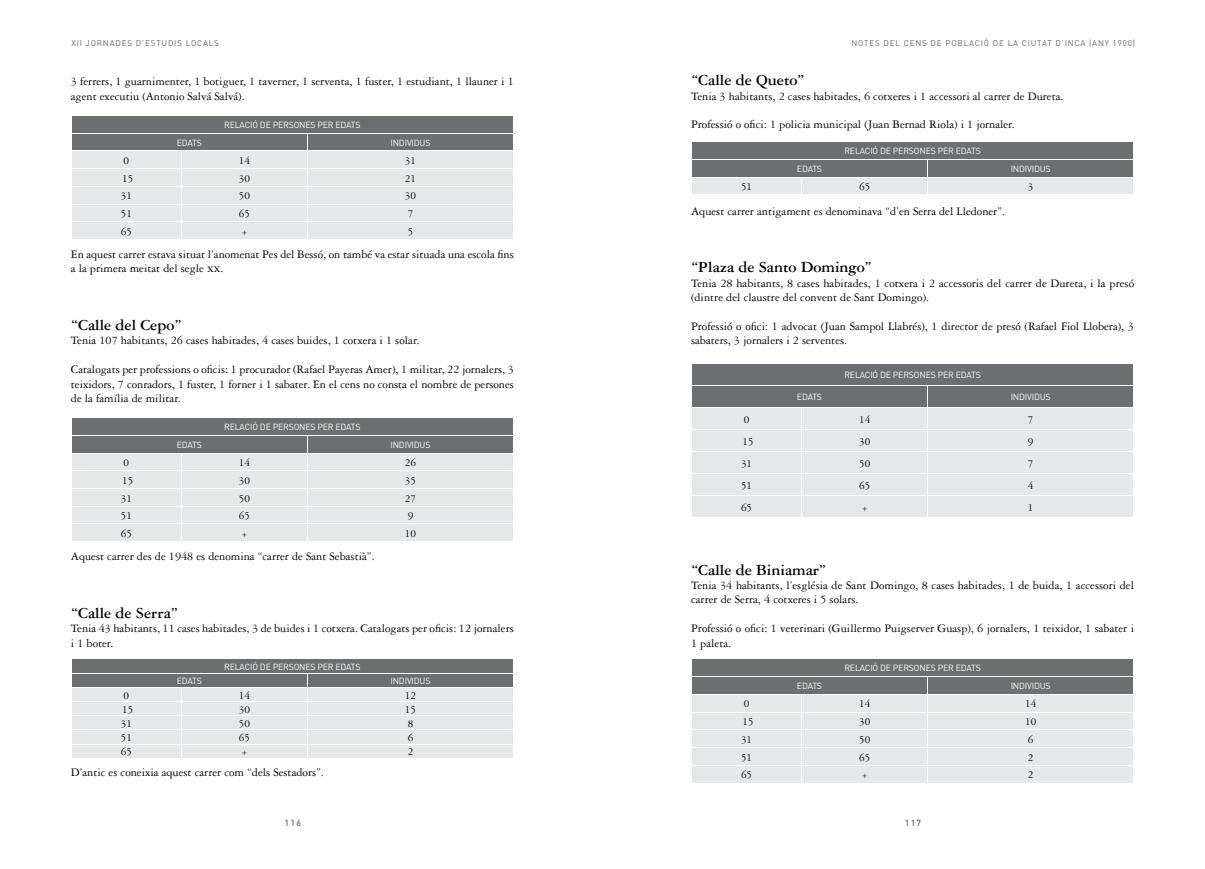
<style>
.page{position:relative;width:1205px;height:869px;background:#fff}
.page>*{position:absolute;margin:0;border:0;box-sizing:border-box;transform-origin:0 0}
.t1{font:700 16.25px "Garamond Three";color:#000}
.t2{font:12.25px/14.4px "Garamond Three";color:#000}
.t3{font:11.25px "Garamond Three";color:#000}
.t4{font:8.75px "DIN";letter-spacing:-.02em;color:#fff}
.t5{font:500 8.75px "DIN";letter-spacing:.14em;color:#636466}
.t6{font:8.12px "DIN";letter-spacing:.1em;color:#636466}
.s1{font-family:"Garamond Three SC"}
</style>
<div class="page">
<svg style="left:72px;top:116px;width:441px;height:123px;background:#c6c7c9"></svg>
<svg style="left:72px;top:418px;width:441px;height:123px;background:#c5c6c8"></svg>
<svg style="left:72px;top:659px;width:441px;height:98px;background:#c6c7c8"></svg>
<svg style="left:692px;top:142px;width:441px;height:52px;background:#97989b"></svg>
<svg style="left:692px;top:364px;width:441px;height:153px;background:#c5c6c8"></svg>
<svg style="left:692px;top:659px;width:441px;height:123px;background:#c5c6c8"></svg>
<p class="t6" style="left:71px;top:38px;width:149px">XII JORNADES D’ESTUDIS LOCALS</p>
<p class="t6" style="left:851px;top:38px;width:285px">NOTES DEL CENS DE POBLACIÓ DE LA CIUTAT D’INCA (ANY 1900)</p>
<p class="t2" style="left:71px;top:74px;width:444px">3 ferrers, 1 guarnimenter, 1 botiguer, 1 taverner, 1 serventa, 1 fuster, 1 estudiant, 1 llauner i 1 agent executiu (Antonio Salvá Salvá).</p>
<p class="t4" style="left:224px;top:119px;width:138px">RELACIÓ DE PERSONES PER EDATS</p>
<p class="t4" style="left:177px;top:137px;width:27px">EDATS</p>
<p class="t4" style="left:390px;top:137px;width:42px">INDIVIDUS</p>
<p class="t3" style="left:124px;top:154px;width:7px">0</p>
<p class="t3" style="left:239px;top:154px;width:13px">14</p>
<p class="t3" style="left:405px;top:154px;width:13px">31</p>
<p class="t3" style="left:122px;top:172px;width:13px">15</p>
<p class="t3" style="left:239px;top:172px;width:13px">30</p>
<p class="t3" style="left:405px;top:172px;width:13px">21</p>
<p class="t3" style="left:121px;top:190px;width:13px">31</p>
<p class="t3" style="left:239px;top:190px;width:13px">50</p>
<p class="t3" style="left:405px;top:190px;width:13px">30</p>
<p class="t3" style="left:121px;top:207px;width:13px">51</p>
<p class="t3" style="left:239px;top:207px;width:13px">65</p>
<p class="t3" style="left:408px;top:207px;width:7px">7</p>
<p class="t3" style="left:121px;top:225px;width:13px">65</p>
<p class="t3" style="left:241px;top:225px;width:8px">+</p>
<p class="t3" style="left:408px;top:225px;width:7px">5</p>
<p class="t2" style="left:71px;top:247px;width:444px">En aquest carrer estava situat l’anomenat Pes del Bessó, on també va estar situada una escola fins a la primera meitat del segle <span class="s1">xx</span>.</p>
<h1 class="t1" style="left:691px;top:71px;width:115px">“Calle de Queto”</h1>
<p class="t2" style="left:691px;top:89px;width:374px">Tenia 3 habitants, 2 cases habitades, 6 cotxeres i 1 accessori al carrer de Dureta.</p>
<p class="t2" style="left:691px;top:118px;width:325px">Professió o ofici: 1 policia municipal (Juan Bernad Riola) i 1 jornaler.</p>
<p class="t4" style="left:844px;top:145px;width:138px">RELACIÓ DE PERSONES PER EDATS</p>
<p class="t4" style="left:797px;top:163px;width:27px">EDATS</p>
<p class="t4" style="left:1010px;top:163px;width:42px">INDIVIDUS</p>
<p class="t3" style="left:741px;top:181px;width:13px">51</p>
<p class="t3" style="left:859px;top:181px;width:13px">65</p>
<p class="t3" style="left:1028px;top:181px;width:7px">3</p>
<p class="t2" style="left:691px;top:204px;width:316px">Aquest carrer antigament es denominava “d’en Serra del Lledoner”.</p>
<h1 class="t1" style="left:691px;top:258px;width:182px">“Plaza de Santo Domingo”</h1>
<p class="t2" style="left:691px;top:276px;width:444px">Tenia 28 habitants, 8 cases habitades, 1 cotxera i 2 accessoris del carrer de Dureta, i la presó (dintre del claustre del convent de Sant Domingo).</p>
<p class="t2" style="left:691px;top:319px;width:444px">Professió o ofici: 1 advocat (Juan Sampol Llabrés), 1 director de presó (Rafael Fiol Llobera), 3 sabaters, 3 jornalers i 2 serventes.</p>
<p class="t4" style="left:844px;top:369px;width:138px">RELACIÓ DE PERSONES PER EDATS</p>
<p class="t4" style="left:797px;top:391px;width:27px">EDATS</p>
<p class="t4" style="left:1010px;top:391px;width:42px">INDIVIDUS</p>
<p class="t3" style="left:744px;top:413px;width:7px">0</p>
<p class="t3" style="left:859px;top:413px;width:13px">14</p>
<p class="t3" style="left:1028px;top:413px;width:7px">7</p>
<p class="t3" style="left:742px;top:435px;width:13px">15</p>
<p class="t3" style="left:859px;top:435px;width:13px">30</p>
<p class="t3" style="left:1028px;top:435px;width:7px">9</p>
<p class="t3" style="left:741px;top:457px;width:13px">31</p>
<p class="t3" style="left:859px;top:457px;width:13px">50</p>
<p class="t3" style="left:1028px;top:457px;width:7px">7</p>
<p class="t3" style="left:741px;top:479px;width:13px">51</p>
<p class="t3" style="left:859px;top:479px;width:13px">65</p>
<p class="t3" style="left:1028px;top:479px;width:7px">4</p>
<p class="t3" style="left:741px;top:501px;width:13px">65</p>
<p class="t3" style="left:861px;top:501px;width:8px">+</p>
<p class="t3" style="left:1028px;top:501px;width:7px">1</p>
<h1 class="t1" style="left:71px;top:316px;width:113px">“Calle del Cepo”</h1>
<p class="t2" style="left:71px;top:333px;width:350px">Tenia 107 habitants, 26 cases habitades, 4 cases buides, 1 cotxera i 1 solar.</p>
<p class="t2" style="left:71px;top:362px;width:444px;text-align:justify">Catalogats per professions o oficis: 1 procurador (Rafael Payeras Amer), 1 militar, 22 jornalers, 3 teixidors, 7 conradors, 1 fuster, 1 forner i 1 sabater. En el cens no consta el nombre de persones de la família de militar.</p>
<p class="t4" style="left:224px;top:421px;width:138px">RELACIÓ DE PERSONES PER EDATS</p>
<p class="t4" style="left:177px;top:439px;width:27px">EDATS</p>
<p class="t4" style="left:390px;top:439px;width:42px">INDIVIDUS</p>
<p class="t3" style="left:124px;top:456px;width:7px">0</p>
<p class="t3" style="left:239px;top:456px;width:13px">14</p>
<p class="t3" style="left:405px;top:456px;width:13px">26</p>
<p class="t3" style="left:122px;top:474px;width:13px">15</p>
<p class="t3" style="left:239px;top:474px;width:13px">30</p>
<p class="t3" style="left:405px;top:474px;width:13px">35</p>
<p class="t3" style="left:121px;top:492px;width:13px">31</p>
<p class="t3" style="left:239px;top:492px;width:13px">50</p>
<p class="t3" style="left:405px;top:492px;width:13px">27</p>
<p class="t3" style="left:121px;top:509px;width:13px">51</p>
<p class="t3" style="left:239px;top:509px;width:13px">65</p>
<p class="t3" style="left:408px;top:509px;width:7px">9</p>
<p class="t3" style="left:121px;top:527px;width:13px">65</p>
<p class="t3" style="left:241px;top:527px;width:8px">+</p>
<p class="t3" style="left:405px;top:527px;width:13px">10</p>
<p class="t2" style="left:71px;top:549px;width:305px">Aquest carrer des de 1948 es denomina “carrer de Sant Sebastià”.</p>
<h1 class="t1" style="left:691px;top:560px;width:137px">“Calle de Biniamar”</h1>
<p class="t2" style="left:691px;top:578px;width:444px">Tenia 34 habitants, l’església de Sant Domingo, 8 cases habitades, 1 de buida, 1 accessori del carrer de Serra, 4 cotxeres i 5 solars.</p>
<p class="t2" style="left:691px;top:621px;width:444px">Professió o ofici: 1 veterinari (Guillermo Puigserver Guasp), 6 jornalers, 1 teixidor, 1 sabater i<br>1 paleta.</p>
<p class="t4" style="left:844px;top:662px;width:138px">RELACIÓ DE PERSONES PER EDATS</p>
<p class="t4" style="left:797px;top:680px;width:27px">EDATS</p>
<p class="t4" style="left:1010px;top:680px;width:42px">INDIVIDUS</p>
<p class="t3" style="left:744px;top:697px;width:7px">0</p>
<p class="t3" style="left:859px;top:697px;width:13px">14</p>
<p class="t3" style="left:1025px;top:697px;width:13px">14</p>
<p class="t3" style="left:742px;top:715px;width:13px">15</p>
<p class="t3" style="left:859px;top:715px;width:13px">30</p>
<p class="t3" style="left:1025px;top:715px;width:13px">10</p>
<p class="t3" style="left:741px;top:733px;width:13px">31</p>
<p class="t3" style="left:859px;top:733px;width:13px">50</p>
<p class="t3" style="left:1028px;top:733px;width:7px">6</p>
<p class="t3" style="left:741px;top:750px;width:13px">51</p>
<p class="t3" style="left:859px;top:750px;width:13px">65</p>
<p class="t3" style="left:1028px;top:750px;width:7px">2</p>
<p class="t3" style="left:741px;top:768px;width:13px">65</p>
<p class="t3" style="left:861px;top:768px;width:8px">+</p>
<p class="t3" style="left:1028px;top:768px;width:7px">2</p>
<h1 class="t1" style="left:71px;top:603px;width:109px">“Calle de Serra”</h1>
<p class="t2" style="left:71px;top:621px;width:444px">Tenia 43 habitants, 11 cases habitades, 3 de buides i 1 cotxera. Catalogats per oficis: 12 jornalers i 1 boter.</p>
<p class="t4" style="left:224px;top:660px;width:138px">RELACIÓ DE PERSONES PER EDATS</p>
<p class="t4" style="left:177px;top:674px;width:27px">EDATS</p>
<p class="t4" style="left:390px;top:674px;width:42px">INDIVIDUS</p>
<p class="t3" style="left:124px;top:688px;width:7px">0</p>
<p class="t3" style="left:239px;top:688px;width:13px">14</p>
<p class="t3" style="left:405px;top:688px;width:13px">12</p>
<p class="t3" style="left:122px;top:703px;width:13px">15</p>
<p class="t3" style="left:239px;top:703px;width:13px">30</p>
<p class="t3" style="left:405px;top:703px;width:13px">15</p>
<p class="t3" style="left:121px;top:717px;width:13px">31</p>
<p class="t3" style="left:239px;top:717px;width:13px">50</p>
<p class="t3" style="left:408px;top:717px;width:7px">8</p>
<p class="t3" style="left:121px;top:731px;width:13px">51</p>
<p class="t3" style="left:239px;top:731px;width:13px">65</p>
<p class="t3" style="left:408px;top:731px;width:7px">6</p>
<p class="t3" style="left:121px;top:745px;width:13px">65</p>
<p class="t3" style="left:241px;top:745px;width:8px">+</p>
<p class="t3" style="left:408px;top:745px;width:7px">2</p>
<p class="t2" style="left:71px;top:764px;width:255px">D’antic es coneixia aquest carrer com “dels Sestadors”.</p>
<p class="t5" style="left:285px;top:816px;width:18px">116</p>
<p class="t5" style="left:905px;top:816px;width:18px">117</p>
</div>
